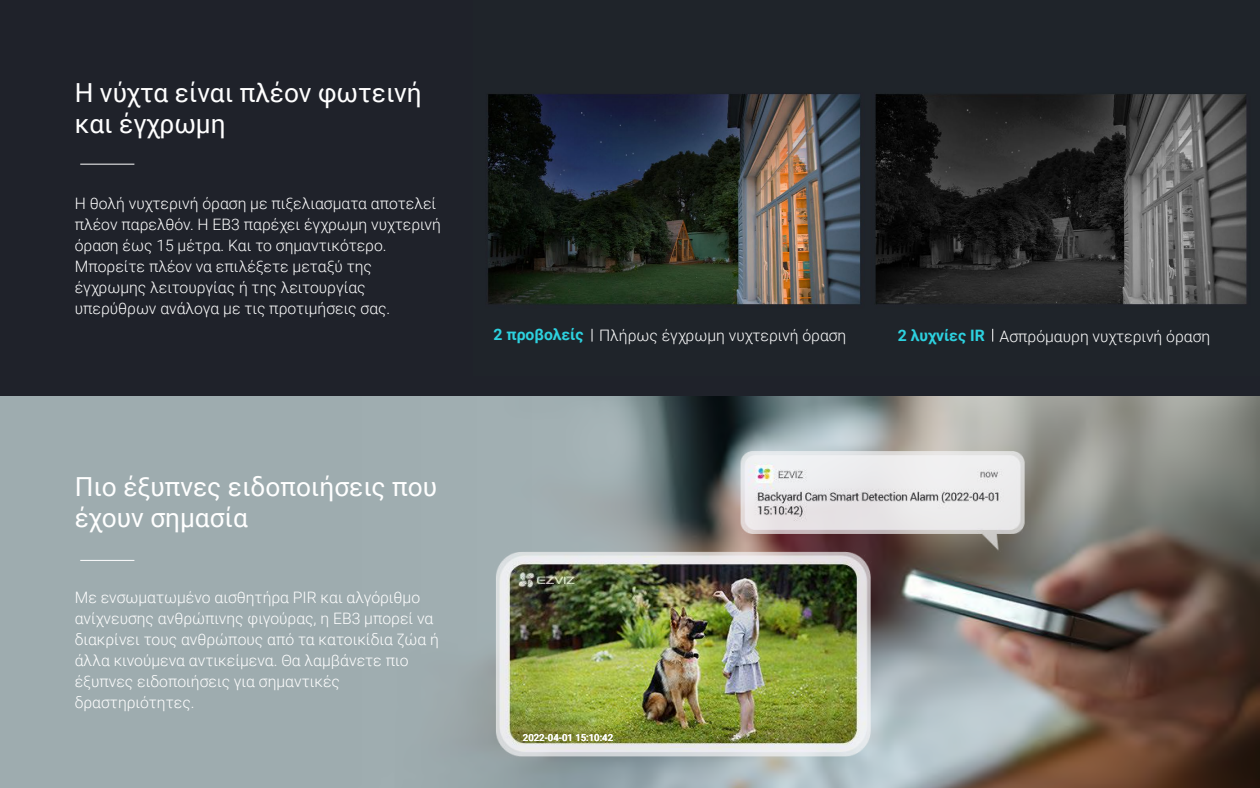
<style>
.page{position:relative;width:1260px;height:788px;background:#fff}
.page>*{position:absolute;margin:0;border:0;box-sizing:border-box;transform-origin:0 0}
.t1{font:26.25px/31.5px "Roboto";color:#fff}
.t2{font:300 15.75px/21px "Roboto";color:#fff}
.t3{font:500 9.62px "Roboto";color:#fff}
.s1{font-weight:700;color:#2dd1df}
</style>
<div class="page">
<div style="left:0;top:0;width:1260px;height:396px;background:#1f222a"></div>
<img style="left:488px;top:93px;width:759px;height:249px">
<img style="left:531px;top:396px;width:729px;height:392px">
<div style="left:0;top:396px;width:531px;height:392px;background:#9eacaf"></div>
<img style="left:473px;top:397px;width:577px;height:391px">
<hr style="left:80px;top:164px;width:54px;height:1px;background:#fff">
<svg style="left:592px;top:329px;width:1px;height:12px"></svg>
<svg style="left:992px;top:329px;width:1px;height:12px"></svg>
<hr style="left:80px;top:560px;width:54px;height:1px;background:#fff">
<h1 class="t1" style="left:75px;top:76px;width:348px">Η νύχτα είναι πλέον φωτεινή και έγχρωμη</h1>
<p class="t2" style="left:75px;top:192px;width:368px">Η θολή νυχτερινή όραση με πιξελιασματα αποτελεί πλέον παρελθόν. Η EB3 παρέχει έγχρωμη νυχτερινή όραση έως 15 μέτρα. Και το σημαντικότερο.<br>Μπορείτε πλέον να επιλέξετε μεταξύ της έγχρωμης λειτουργίας ή της λειτουργίας υπερύθρων ανάλογα με τις προτιμήσεις σας.</p>
<h1 class="t1" style="left:75px;top:469px;width:364px">Πιο έξυπνες ειδοποιήσεις που έχουν σημασία</h1>
<p class="t2" style="left:75px;top:586px;width:366px">Με ενσωματωμένο αισθητήρα PIR και αλγόριθμο ανίχνευσης ανθρώπινης φιγούρας, η EB3 μπορεί να διακρίνει τους ανθρώπους από τα κατοικίδια ζώα ή άλλα κινούμενα αντικείμενα. Θα λαμβάνετε πιο έξυπνες ειδοποιήσεις για σημαντικές δραστηριότητες.</p>
<p class="t2" style="left:494px;top:324px;width:354px"><span class="s1">2 προβολείς</span> Πλήρως έγχρωμη νυχτερινή όραση</p>
<p class="t2" style="left:898px;top:325px;width:314px"><span class="s1">2 λυχνίες IR</span> Ασπρόμαυρη νυχτερινή όραση</p>
<p class="t3" style="left:523px;top:731px;width:92px">2022-04-01 15:10:42</p>
</div>
